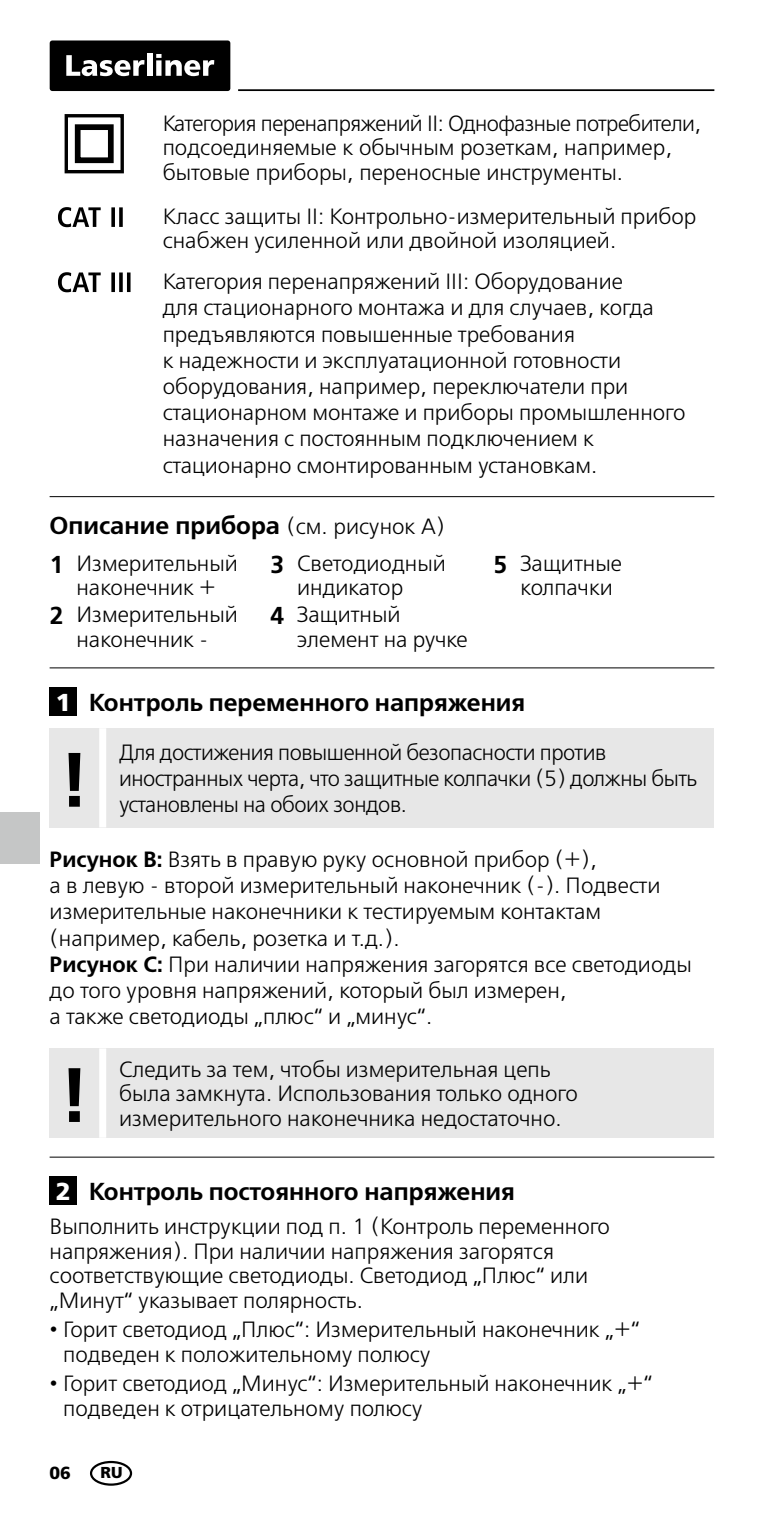
<style>
.page{position:relative;width:764px;height:1513px;background:#fff}
.page>*{position:absolute;margin:0;border:0;box-sizing:border-box;transform-origin:0 0}
.t1{font:700 77px "Frutiger LT Com";color:#000}
.t2{font:600 24.5px "Free Set";color:#000}
.t3{font:300 22.05px/26.2px "Free Set";color:#000}
.t4{font:300 22.05px/26.2px "Free Set";letter-spacing:-.02em;color:#000}
.t5{font:900 17.5px "Frutiger LT Com";color:#000}
.t6{font:900 15.75px "Frutiger LT Com";color:#000}
.s1{font-weight:300;font-size:22.05px}
.s2{font-family:"Frutiger LT Com";font-weight:700;font-size:24.5px}
.s3{font-family:"Frutiger LT Com";font-weight:900;color:#fff}
.s4{font-weight:600}
</style>
<div class="page">
<hr style="left:238px;top:89px;width:476px;height:2px;background:#000">
<div style="left:50px;top:40px;width:180px;height:51px;background:#000;border-radius:3px"></div>
<svg style="left:66px;top:55px;width:79px;height:21px"></svg>
<div style="left:147px;top:54px;width:5px;height:22px;background:#fff"></div>
<svg style="left:156px;top:54px;width:58px;height:22px"></svg>
<div style="left:50px;top:728px;width:664px;height:99px;background:#e7e7e7"></div>
<div style="left:99px;top:728px;width:7px;height:99px;background:#fff"></div>
<div style="left:50px;top:687px;width:27px;height:29px;background:#000"></div>
<div style="left:50px;top:1177px;width:27px;height:28px;background:#000"></div>
<div style="left:50px;top:1048px;width:664px;height:90px;background:#e7e7e7"></div>
<div style="left:99px;top:1048px;width:7px;height:90px;background:#fff"></div>
<hr style="left:50px;top:1157px;width:664px;height:1px;background:#000">
<hr style="left:50px;top:667px;width:664px;height:1px;background:#000">
<div style="left:65px;top:114px;width:59px;height:59px;border:3px solid #000"></div>
<div style="left:75px;top:124px;width:39px;height:39px;border:6px solid #000"></div>
<svg style="left:58px;top:272px;width:73px;height:20px"></svg>
<svg style="left:58px;top:207px;width:65px;height:20px"></svg>
<hr style="left:50px;top:496px;width:664px;height:1px;background:#000">
<div style="left:90px;top:1461px;width:42px;height:25px;border:2px solid #000;border-radius:50%"></div>
<div style="left:0;top:812px;width:40px;height:51px;background:#c5c6c6"></div>
<p class="t3" style="left:163px;top:111px;width:540px;line-height:24.5px">Категория перенапряжений II: Однофазные потребители, подсоединяемые к обычным розеткам, например, бытовые приборы, переносные инструменты.</p>
<p class="t3" style="left:163px;top:205px;width:535px;line-height:23.8px">Класс защиты II: Контрольно-измерительный прибор снабжен усиленной или двойной изоляцией.</p>
<p class="t3" style="left:163px;top:269px;width:524px">Категория перенапряжений III: Оборудование<br>для стационарного монтажа и для случаев, когда предъявляются повышенные требования<br>к надежности и эксплуатационной готовности оборудования, например, переключатели при стационарном монтаже и приборы промышленного назначения с постоянным подключением к стационарно смонтированным установкам.</p>
<p class="t2" style="left:50px;top:511px;width:397px">Описание прибора <span class="s1">(см. рисунок A)</span></p>
<p class="t3" style="left:50px;top:552px;width:190px;line-height:24.5px;text-align:center"><span class="s2">1</span> Измерительный наконечник +</p>
<p class="t3" style="left:50px;top:603px;width:190px;line-height:24.5px;text-align:center"><span class="s2">2</span> Измерительный наконечник -</p>
<p class="t3" style="left:297px;top:552px;width:150px;line-height:24.5px;text-indent:-27px"><span class="s2">3</span> Светодиодный индикатор</p>
<p class="t3" style="left:297px;top:603px;width:172px;line-height:24.5px;text-indent:-27px"><span class="s2">4</span> Защитный элемент на ручке</p>
<p class="t3" style="left:520px;top:552px;width:103px;line-height:24.5px;text-indent:-27px"><span class="s2">5</span> Защитные колпачки</p>
<p class="t2" style="left:56px;top:688px;width:471px"><span class="s3">1</span> Контроль переменного напряжения</p>
<h1 class="t1" style="left:59px;top:735px;width:31px">!</h1>
<p class="t4" style="left:119px;top:740px;width:580px">Для достижения повышенной безопасности против иностранных черта, что защитные колпачки (5) должны быть</p>
<p class="t4" style="left:119px;top:792px;width:289px">установлены на обоих зондов.</p>
<p class="t3" style="left:50px;top:847px;width:644px"><span class="s4">Рисунок B:</span> Взять в правую руку основной прибор (+),<br>а в левую - второй измерительный наконечник (-). Подвести измерительные наконечники к тестируемым контактам (например, кабель, розетка и т.д.).<br><span class="s4">Рисунок C:</span> При наличии напряжения загорятся все светодиоды до того уровня напряжений, который был измерен,<br>а также светодиоды „плюс“ и „минус“.</p>
<h1 class="t1" style="left:59px;top:1050px;width:31px">!</h1>
<p class="t3" style="left:119px;top:1058px;width:460px;line-height:24.5px">Следить за тем, чтобы измерительная цепь была замкнута. Использования только одного</p>
<p class="t3" style="left:119px;top:1106px;width:444px">измерительного наконечника недостаточно.</p>
<p class="t2" style="left:56px;top:1177px;width:461px"><span class="s3">2</span> Контроль постоянного напряжения</p>
<p class="t3" style="left:50px;top:1215px;width:562px;line-height:24.5px">Выполнить инструкции под п. 1 (Контроль переменного напряжения). При наличии напряжения загорятся соответствующие светодиоды. Светодиод „Плюс“ или „Минут“ указывает полярность.</p>
<p class="t3" style="left:63px;top:1318px;width:578px;line-height:24.5px;text-indent:-14px">• Горит светодиод „Плюс“: Измерительный наконечник „+“ подведен к положительному полюсу</p>
<p class="t3" style="left:63px;top:1372px;width:591px;line-height:24.5px;text-indent:-14px">• Горит светодиод „Минус“: Измерительный наконечник „+“ подведен к отрицательному полюсу</p>
<p class="t5" style="left:50px;top:1462px;width:23px">06</p>
<p class="t6" style="left:101px;top:1463px;width:24px">RU</p>
</div>
